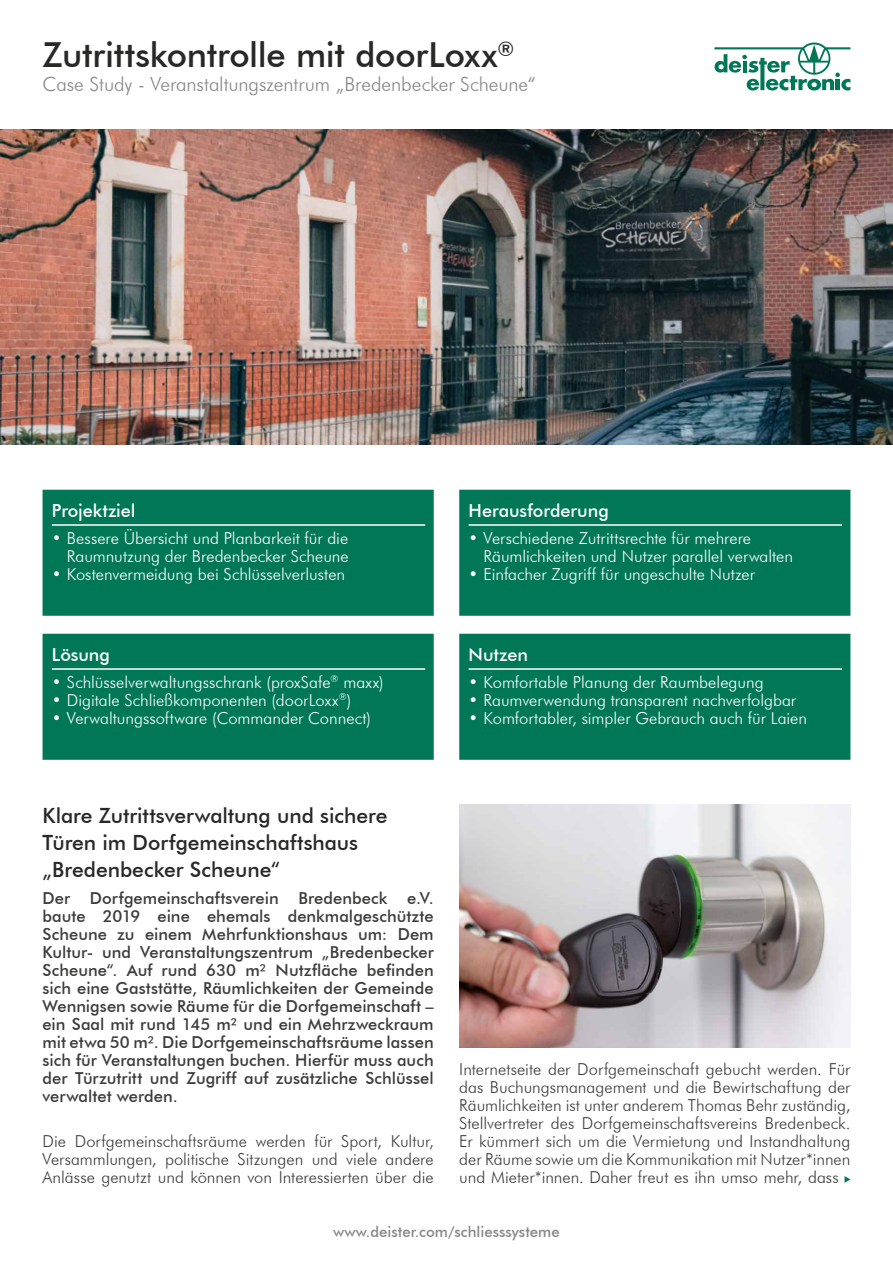
<style>
.page{position:relative;width:893px;height:1263px;background:#fff}
.page>*{position:absolute;margin:0;border:0;box-sizing:border-box;transform-origin:0 0}
.t1{font:500 34.5px "Futura BT";letter-spacing:-.01em;color:#282827}
.t2{font:500 21px/27px "Futura BT";color:#282827}
.t3{font:300 19.5px "Futura BT";letter-spacing:-.005em;color:#878787}
.t4{font:500 18px "Futura BT";color:#fff}
.t5{font:300 16.5px/18px "Futura BT";color:#3c3c3b;text-align:justify}
.t6{font:500 16.5px/18px "Futura BT";color:#3c3c3b;text-align:justify}
.t7{font:300 16.5px/18px "Futura BT";color:#fff;text-align:right}
.t8{font:500 15px "Futura BT";color:#878787}
</style>
<div class="page">
<img style="left:0;top:130px;width:893px;height:315px">
<img style="left:459px;top:805px;width:391px;height:243px">
<svg style="left:844px;top:1176px;width:6px;height:7px"></svg>
<div style="left:43px;top:490px;width:391px;height:126px;background:#007858"></div>
<hr style="left:52px;top:524px;width:373px;height:2px;background:#fff">
<div style="left:459px;top:490px;width:391px;height:126px;background:#007858"></div>
<hr style="left:469px;top:524px;width:373px;height:2px;background:#fff">
<div style="left:43px;top:634px;width:391px;height:126px;background:#007858"></div>
<hr style="left:52px;top:668px;width:373px;height:2px;background:#fff">
<div style="left:459px;top:634px;width:391px;height:126px;background:#007858"></div>
<hr style="left:469px;top:668px;width:373px;height:2px;background:#fff">
<svg style="left:714px;top:43px;width:136px;height:48px"></svg>
<h1 class="t1" style="left:43px;top:34px;width:473px">Zutrittskontrolle mit doorLoxx<sup>®</sup></h1>
<p class="t3" style="left:43px;top:72px;width:495px">Case Study - Veranstaltungszentrum „Bredenbecker Scheune“</p>
<p class="t4" style="left:52px;top:499px;width:85px">Projektziel</p>
<p class="t7" style="left:52px;top:529px;width:298px">• Bessere Übersicht und Planbarkeit für die<br>Raumnutzung der Bredenbecker Scheune</p>
<p class="t7" style="left:52px;top:565px;width:295px">• Kostenvermeidung bei Schlüsselverlusten</p>
<p class="t4" style="left:52px;top:643px;width:60px">Lösung</p>
<p class="t7" style="left:52px;top:673px;width:333px">• Schlüsselverwaltungsschrank (proxSafe<sup>®</sup> maxx)</p>
<p class="t7" style="left:52px;top:691px;width:301px">• Digitale Schließkomponenten (doorLoxx<sup>®</sup>)</p>
<p class="t7" style="left:52px;top:709px;width:321px">• Verwaltungssoftware (Commander Connect)</p>
<p class="t4" style="left:469px;top:499px;width:142px">Herausforderung</p>
<p class="t7" style="left:484px;top:529px;width:311px;text-align:left;text-indent:-15px">• Verschiedene Zutrittsrechte für mehrere<br>Räumlichkeiten und Nutzer parallel verwalten</p>
<p class="t7" style="left:469px;top:565px;width:288px">• Einfacher Zugriff für ungeschulte Nutzer</p>
<p class="t4" style="left:469px;top:643px;width:61px">Nutzen</p>
<p class="t7" style="left:469px;top:673px;width:296px">• Komfortable Planung der Raumbelegung</p>
<p class="t7" style="left:469px;top:691px;width:329px">• Raumverwendung transparent nachverfolgbar</p>
<p class="t7" style="left:469px;top:709px;width:340px">• Komfortabler, simpler Gebrauch auch für Laien</p>
<p class="t2" style="left:43px;top:802px;width:346px">Klare Zutrittsverwaltung und sichere<br>Türen im Dorfgemeinschaftshaus „Bredenbecker Scheune“</p>
<p class="t6" style="left:43px;top:889px;width:393px">Der Dorfgemeinschaftsverein Bredenbeck e.V. baute 2019 eine ehemals denkmalgeschützte Scheune zu einem Mehrfunktionshaus um: Dem Kultur- und Veranstaltungszentrum „Bredenbecker Scheune“. Auf rund 630 m² Nutzfläche befinden sich eine Gaststätte, Räumlichkeiten der Gemeinde Wennigsen sowie Räume für die Dorfgemeinschaft – ein Saal mit rund 145 m² und ein Mehrzweckraum mit etwa 50 m². Die Dorfgemeinschaftsräume lassen sich für Veranstaltungen buchen. Hierfür muss auch der Türzutritt und Zugriff auf zusätzliche Schlüssel verwaltet werden.</p>
<p class="t5" style="left:43px;top:1132px;width:393px">Die Dorfgemeinschaftsräume werden für Sport, Kultur, Versammlungen, politische Sitzungen und viele andere Anlässe genutzt und können von Interessierten über die</p>
<p class="t5" style="left:459px;top:1060px;width:393px">Internetseite der Dorfgemeinschaft gebucht werden. Für das Buchungsmanagement und die Bewirtschaftung der Räumlichkeiten ist unter anderem Thomas Behr zuständig, Stellvertreter des Dorfgemeinschaftsvereins Bredenbeck.<br>Er kümmert sich um die Vermietung und Instandhaltung der Räume sowie um die Kommunikation mit Nutzer*innen und Mieter*innen. Daher freut es ihn umso mehr, dass</p>
<p class="t8" style="left:333px;top:1222px;width:228px">www.deister.com/schliesssysteme</p>
</div>
